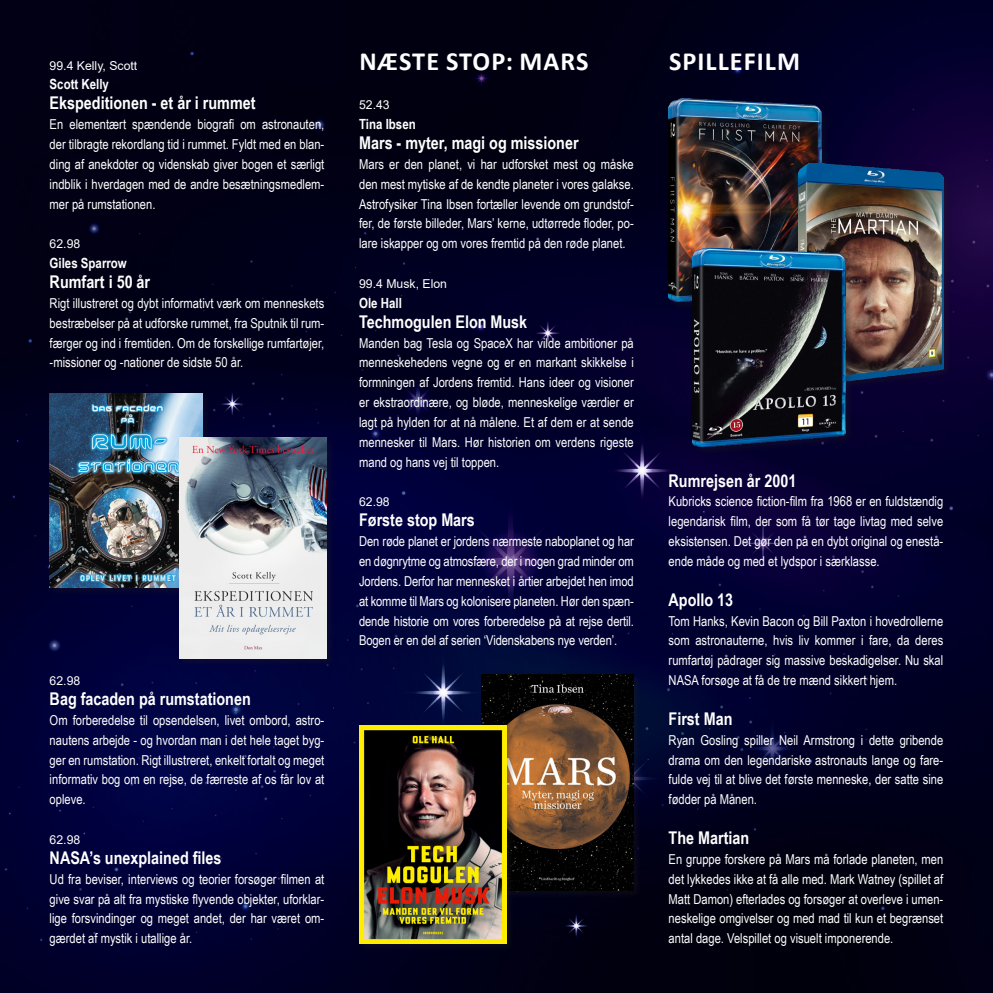
<style>
.page{position:relative;width:993px;height:993px;background:#fff}
.page>*{position:absolute;margin:0;border:0;box-sizing:border-box;transform-origin:0 0}
.underoverskrift{font:700 26.25px "Calibri";letter-spacing:.04em;color:#fff}
.titel{font:700 17.5px "Arial Narrow";color:#fff}
.forfatter{font:700 14px "Arial Narrow";color:#fff}
.brød{font:13.65px/19.8px "Arial Narrow";color:#fff;text-align:justify}
.dk5{font:12.25px "Arial";color:#fff}
</style>
<div class="page">
<img style="left:0;top:0;width:992px;height:992px">
<div style="left:48px;top:392px;width:163px;height:204px;background:#231f20;opacity:.3"></div>
<img style="left:50px;top:393px;width:152px;height:194px">
<div style="left:178px;top:436px;width:157px;height:230px;background:#231f20;opacity:.3"></div>
<img style="left:179px;top:437px;width:147px;height:221px">
<div style="left:480px;top:674px;width:162px;height:224px;background:#231f20;opacity:.3"></div>
<img style="left:481px;top:674px;width:152px;height:216px">
<div style="left:358px;top:724px;width:157px;height:228px;background:#231f20;opacity:.3"></div>
<img style="left:359px;top:725px;width:147px;height:218px">
<div style="left:667px;top:97px;width:162px;height:213px;background:#231f20;opacity:.3"></div>
<img style="left:668px;top:99px;width:152px;height:202px">
<div style="left:798px;top:163px;width:153px;height:229px;background:#231f20;opacity:.3"></div>
<img style="left:798px;top:164px;width:145px;height:220px">
<div style="left:691px;top:246px;width:162px;height:210px;background:#231f20;opacity:.3"></div>
<img style="left:692px;top:248px;width:152px;height:198px">
<h2 class="dk5" style="left:50px;top:57px;width:89px">99.4 Kelly, Scott</h2>
<h2 class="forfatter" style="left:50px;top:74px;width:61px">Scott Kelly</h2>
<h1 class="titel" style="left:50px;top:90px;width:207px">Ekspeditionen - et år i rummet</h1>
<p class="brød" style="left:50px;top:114px;width:276px">En elementært spændende biografi om astronauten, der tilbragte rekordlang tid i rummet. Fyldt med en blan&shy;ding af anekdoter og videnskab giver bogen et særligt indblik i hverdagen med de andre besætningsmedlem&shy;mer på rumstationen.</p>
<h2 class="dk5" style="left:50px;top:235px;width:32px">62.98</h2>
<h2 class="forfatter" style="left:50px;top:252px;width:79px">Giles Sparrow</h2>
<h1 class="titel" style="left:50px;top:268px;width:102px">Rumfart i 50 år</h1>
<p class="brød" style="left:50px;top:292px;width:276px">Rigt illustreret og dybt informativt værk om menneskets bestræbelser på at udforske rummet, fra Sputnik til rum&shy;færger og ind i fremtiden. Om de forskellige rumfartøjer, -missioner og -nationer de sidste 50 år.</p>
<h2 class="dk5" style="left:50px;top:672px;width:32px">62.98</h2>
<h1 class="titel" style="left:50px;top:685px;width:202px">Bag facaden på rumstationen</h1>
<p class="brød" style="left:50px;top:709px;width:276px">Om forberedelse til opsendelsen, livet ombord, astro&shy;nautens arbejde - og hvordan man i det hele taget byg&shy;ger en rumstation. Rigt illustreret, enkelt fortalt og meget informativ bog om en rejse, de færreste af os får lov at opleve.</p>
<h2 class="dk5" style="left:50px;top:831px;width:32px">62.98</h2>
<h1 class="titel" style="left:50px;top:844px;width:173px">NASA’s unexplained files</h1>
<p class="brød" style="left:50px;top:868px;width:276px">Ud fra beviser, interviews og teorier forsøger filmen at give svar på alt fra mystiske flyvende objekter, uforklar&shy;lige forsvindinger og meget andet, der har været om&shy;gærdet af mystik i utallige år.</p>
<h1 class="underoverskrift" style="left:359px;top:42px;width:230px">NÆSTE STOP: MARS</h1>
<h2 class="dk5" style="left:359px;top:96px;width:32px">52.43</h2>
<h2 class="forfatter" style="left:359px;top:113px;width:58px">Tina Ibsen</h2>
<h1 class="titel" style="left:359px;top:129px;width:221px">Mars - myter, magi og missioner</h1>
<p class="brød" style="left:359px;top:153px;width:276px">Mars er den planet, vi har udforsket mest og måske den mest mytiske af de kendte planeter i vores galakse.<br>Astrofysiker Tina Ibsen fortæller levende om grundstof&shy;fer, de første billeder, Mars’ kerne, udtørrede floder, po&shy;lare iskapper og om vores fremtid på den røde planet.</p>
<h2 class="dk5" style="left:359px;top:275px;width:89px">99.4 Musk, Elon</h2>
<h2 class="forfatter" style="left:359px;top:292px;width:44px">Ole Hall</h2>
<h1 class="titel" style="left:359px;top:308px;width:169px">Techmogulen Elon Musk</h1>
<p class="brød" style="left:359px;top:332px;width:276px">Manden bag Tesla og SpaceX har vilde ambitioner på menneskehedens vegne og er en markant skikkelse i formningen af Jordens fremtid. Hans ideer og visioner er ekstraordinære, og bløde, menneskelige værdier er lagt på hylden for at nå målene. Et af dem er at sende mennesker til Mars. Hør historien om verdens rigeste mand og hans vej til toppen.</p>
<h2 class="dk5" style="left:359px;top:493px;width:32px">62.98</h2>
<h1 class="titel" style="left:359px;top:506px;width:117px">Første stop Mars</h1>
<p class="brød" style="left:359px;top:530px;width:276px">Den røde planet er jordens nærmeste naboplanet og har en døgnrytme og atmosfære, der i nogen grad minder om Jordens. Derfor har mennesket i årtier arbejdet hen imod at komme til Mars og kolonisere planeten. Hør den spæn&shy;dende historie om vores forberedelse på at rejse dertil.<br>Bogen er en del af serien ‘Videnskabens nye verden’.</p>
<h1 class="underoverskrift" style="left:669px;top:42px;width:132px">SPILLEFILM</h1>
<h1 class="titel" style="left:668px;top:467px;width:129px">Rumrejsen år 2001</h1>
<p class="brød" style="left:668px;top:491px;width:276px">Kubricks science fiction-film fra 1968 er en fuldstændig legendarisk film, der som få tør tage livtag med selve eksistensen. Det gør den på en dybt original og enestå&shy;ende måde og med et lydspor i særklasse.</p>
<h1 class="titel" style="left:668px;top:586px;width:66px">Apollo 13</h1>
<p class="brød" style="left:668px;top:610px;width:276px">Tom Hanks, Kevin Bacon og Bill Paxton i hovedrollerne som astronauterne, hvis liv kommer i fare, da deres rumfartøj pådrager sig massive beskadigelser. Nu skal NASA forsøge at få de tre mænd sikkert hjem.</p>
<h1 class="titel" style="left:668px;top:705px;width:65px">First Man</h1>
<p class="brød" style="left:668px;top:729px;width:276px">Ryan Gosling spiller Neil Armstrong i dette gribende drama om den legendariske astronauts lange og fare&shy;fulde vej til at blive det første menneske, der satte sine fødder på Månen.</p>
<h1 class="titel" style="left:668px;top:824px;width:82px">The Martian</h1>
<p class="brød" style="left:668px;top:848px;width:276px">En gruppe forskere på Mars må forlade planeten, men det lykkedes ikke at få alle med. Mark Watney (spillet af Matt Damon) efterlades og forsøger at overleve i umen&shy;neskelige omgivelser og med mad til kun et begrænset antal dage. Velspillet og visuelt imponerende.</p>
</div>
